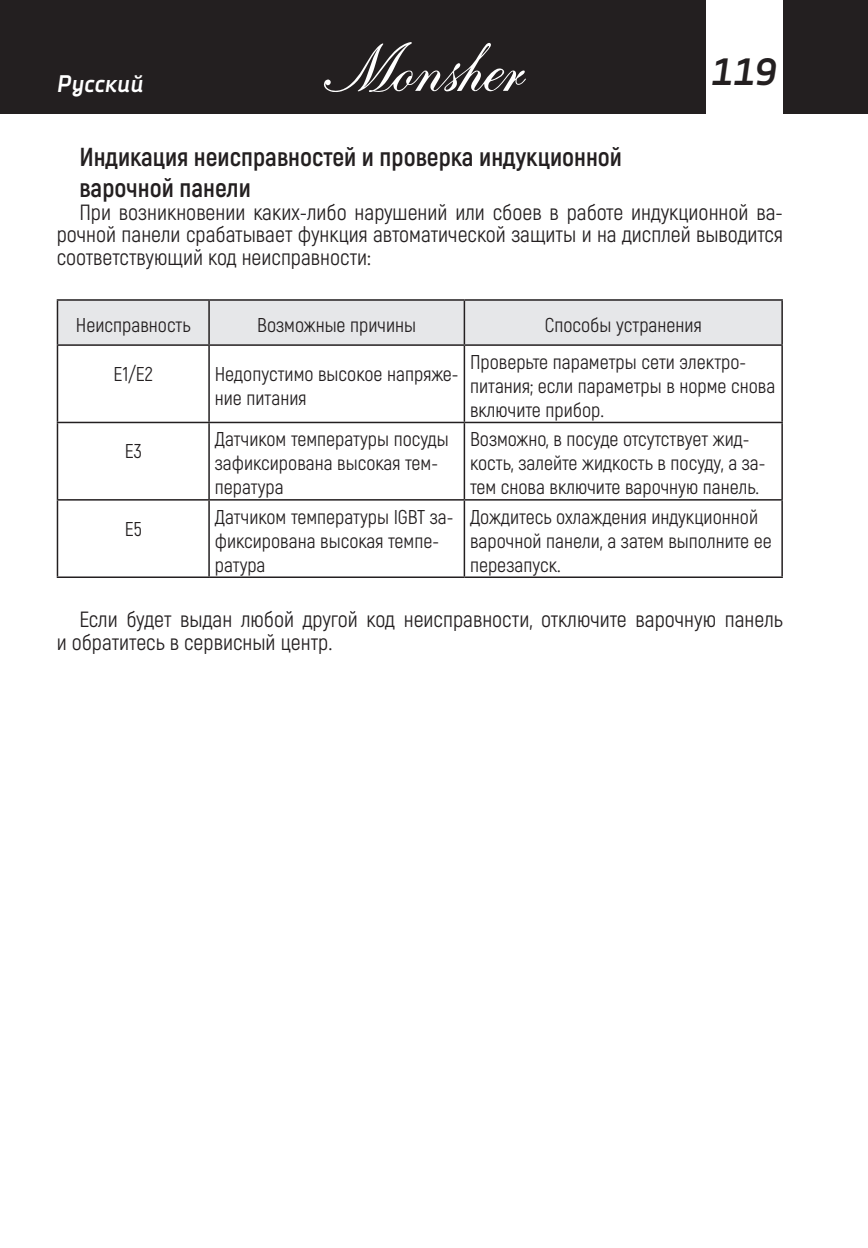
<style>
.page{position:relative;width:868px;height:1248px;background:#fff}
.page>*{position:absolute;margin:0;border:0;box-sizing:border-box;transform-origin:0 0}
.t1{font:italic 700 38px "Decima Nova Pro";color:#231f20}
.t2{font:700 26px/31.2px "Akrobat";color:#231f20}
.t3{font:italic 700 24px "Decima Nova Pro";color:#fff}
.t4{font:22px/22.6px "Akrobat";color:#231f20;text-align:justify}
.t5{font:20px/24px "Akrobat";color:#231f20}
</style>
<div class="page">
<div style="left:0;top:0;width:867px;height:113px;background:#231f20"></div>
<div style="left:706px;top:0;width:76px;height:119px;background:#fff"></div>
<svg style="left:323px;top:42px;width:203px;height:50px"></svg>
<div style="left:58px;top:301px;width:723px;height:43px;background:#e6e7e9"></div>
<svg style="left:58px;top:346px;width:723px;height:230px"></svg>
<hr style="left:57px;top:299px;width:152px;height:2px;background:#231f20">
<hr style="left:57px;top:301px;width:1px;height:43px;background:#231f20">
<hr style="left:209px;top:299px;width:255px;height:2px;background:#231f20">
<hr style="left:208px;top:301px;width:2px;height:43px;background:#231f20">
<hr style="left:464px;top:299px;width:318px;height:2px;background:#231f20">
<hr style="left:463px;top:301px;width:2px;height:43px;background:#231f20">
<hr style="left:781px;top:301px;width:1px;height:43px;background:#231f20">
<hr style="left:57px;top:344px;width:152px;height:2px;background:#231f20">
<hr style="left:57px;top:346px;width:1px;height:75px;background:#231f20">
<hr style="left:209px;top:344px;width:255px;height:2px;background:#231f20">
<hr style="left:208px;top:346px;width:2px;height:75px;background:#231f20">
<hr style="left:464px;top:344px;width:318px;height:2px;background:#231f20">
<hr style="left:463px;top:346px;width:2px;height:75px;background:#231f20">
<hr style="left:781px;top:346px;width:1px;height:75px;background:#231f20">
<hr style="left:57px;top:421px;width:152px;height:2px;background:#231f20">
<hr style="left:57px;top:423px;width:1px;height:76px;background:#231f20">
<hr style="left:209px;top:421px;width:255px;height:2px;background:#231f20">
<hr style="left:208px;top:423px;width:2px;height:76px;background:#231f20">
<hr style="left:464px;top:421px;width:318px;height:2px;background:#231f20">
<hr style="left:463px;top:423px;width:2px;height:76px;background:#231f20">
<hr style="left:781px;top:423px;width:1px;height:76px;background:#231f20">
<hr style="left:57px;top:499px;width:152px;height:1px;background:#231f20">
<hr style="left:57px;top:500px;width:1px;height:76px;background:#231f20">
<hr style="left:209px;top:499px;width:255px;height:1px;background:#231f20">
<hr style="left:208px;top:500px;width:2px;height:76px;background:#231f20">
<hr style="left:464px;top:499px;width:318px;height:1px;background:#231f20">
<hr style="left:463px;top:500px;width:2px;height:76px;background:#231f20">
<hr style="left:781px;top:500px;width:1px;height:76px;background:#231f20">
<hr style="left:57px;top:576px;width:152px;height:2px;background:#231f20">
<hr style="left:209px;top:576px;width:255px;height:2px;background:#231f20">
<hr style="left:464px;top:576px;width:318px;height:2px;background:#231f20">
<p class="t3" style="left:57px;top:70px;width:88px">Русский</p>
<h1 class="t1" style="left:711px;top:50px;width:68px">119</h1>
<h2 class="t2" style="left:79px;top:141px;width:544px">Индикация неисправностей и проверка индукционной варочной панели</h2>
<p class="t4" style="left:57px;top:200px;width:727px;text-indent:23px">При возникновении каких-либо нарушений или сбоев в работе индукционной ва&shy;рочной панели срабатывает функция автоматической защиты и на дисплей выводится соответствующий код неисправности:</p>
<p class="t5" style="left:76px;top:312px;width:116px">Неисправность</p>
<p class="t5" style="left:257px;top:312px;width:160px">Возможные причины</p>
<p class="t5" style="left:544px;top:312px;width:158px">Способы устранения</p>
<p class="t5" style="left:114px;top:362px;width:41px">E1/E2</p>
<p class="t5" style="left:215px;top:362px;width:245px">Недопустимо высокое напряже&shy;ние питания</p>
<p class="t5" style="left:470px;top:350px;width:307px">Проверьте параметры сети электро&shy;питания; если параметры в норме снова включите прибор.</p>
<p class="t5" style="left:125px;top:439px;width:19px">E3</p>
<p class="t5" style="left:215px;top:427px;width:235px">Датчиком температуры посуды зафиксирована высокая тем&shy;пература</p>
<p class="t5" style="left:470px;top:427px;width:297px">Возможно, в посуде отсутствует жид&shy;кость, залейте жидкость в посуду, а за&shy;тем снова включите варочную панель.</p>
<p class="t5" style="left:125px;top:516px;width:19px">E5</p>
<p class="t5" style="left:215px;top:504px;width:240px">Датчиком температуры IGBT за&shy;фиксирована высокая темпе&shy;ратура</p>
<p class="t5" style="left:470px;top:504px;width:303px">Дождитесь охлаждения индукционной варочной панели, а затем выполните ее перезапуск.</p>
<p class="t4" style="left:57px;top:608px;width:727px;text-indent:23px">Если будет выдан любой другой код неисправности, отключите варочную панель и обратитесь в сервисный центр.</p>
</div>
